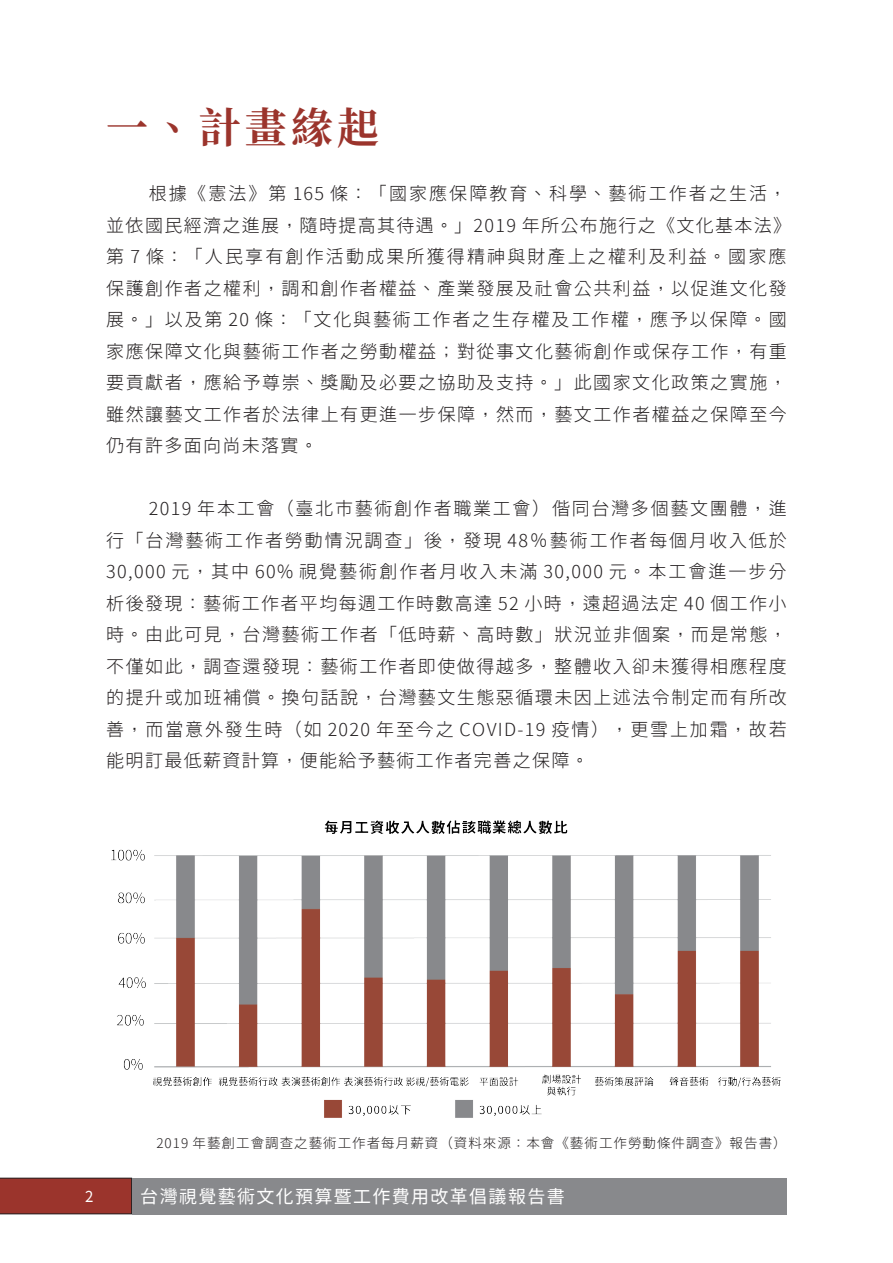
<style>
.page{position:relative;width:893px;height:1263px;background:#fff}
.page>*{position:absolute;margin:0;border:0;box-sizing:border-box;transform-origin:0 0}
.t1{font:700 42px "Noto Serif CJ Ktc";color:#9b342c}
.t2{font:300 18px/31.5px "Taipei Sans TC Beta";letter-spacing:.085em;color:#231f20}
.t3{font:18px "Taipei Sans TC Beta";letter-spacing:.075em;color:#fff}
.t4{font:15px "Taipei Sans TC Beta";color:#fff}
.t5{font:300 13.5px "Taipei Sans TC Beta";letter-spacing:.075em;color:#231f20}
</style>
<div class="page">
<div style="left:0;top:1178px;width:132px;height:36px;background:#9b342c"></div>
<div style="left:132px;top:1178px;width:655px;height:36px;background:#88898c"></div>
<img style="left:111px;top:820px;width:670px;height:298px">
<h1 class="t1" style="left:106px;top:104px;width:274px">一、計畫緣起</h1>
<p class="t2" style="left:106px;top:178px;width:686px;text-indent:43px">根據《憲法》第 165 條：「國家應保障教育、科學、藝術工作者之生活，並依國民經濟之進展，隨時提高其待遇。」2019 年所公布施行之《文化基本法》第 7 條：「人民享有創作活動成果所獲得精神與財產上之權利及利益。國家應保護創作者之權利，調和創作者權益、產業發展及社會公共利益，以促進文化發展。」以及第 20 條：「文化與藝術工作者之生存權及工作權，應予以保障。國家應保障文化與藝術工作者之勞動權益；對從事文化藝術創作或保存工作，有重要貢獻者，應給予尊崇、獎勵及必要之協助及支持。」此國家文化政策之實施，雖然讓藝文工作者於法律上有更進一步保障，然而，藝文工作者權益之保障至今仍有許多面向尚未落實。</p>
<p class="t2" style="left:106px;top:493px;width:682px;text-align:justify;text-indent:43px">2019 年本工會（臺北市藝術創作者職業工會）偕同台灣多個藝文團體，進行「台灣藝術工作者勞動情況調查」後，發現 48％藝術工作者每個月收入低於30,000 元，其中 60% 視覺藝術創作者月收入未滿 30,000 元。本工會進一步分析後發現：藝術工作者平均每週工作時數高達 52 小時，遠超過法定 40 個工作小時。由此可見，台灣藝術工作者「低時薪、高時數」狀況並非個案，而是常態，不僅如此，調查還發現：藝術工作者即使做得越多，整體收入卻未獲得相應程度的提升或加班補償。換句話說，台灣藝文生態惡循環未因上述法令制定而有所改善，而當意外發生時（如 2020 年至今之 COVID-19 疫情），更雪上加霜，故若能明訂最低薪資計算，便能給予藝術工作者完善之保障。</p>
<p class="t5" style="left:156px;top:1135px;width:632px">2019 年藝創工會調查之藝術工作者每月薪資（資料來源：本會《藝術工作勞動條件調查》報告書）</p>
<p class="t4" style="left:85px;top:1188px;width:10px">2</p>
<p class="t3" style="left:140px;top:1186px;width:426px">台灣視覺藝術文化預算暨工作費用改革倡議報告書</p>
</div>
